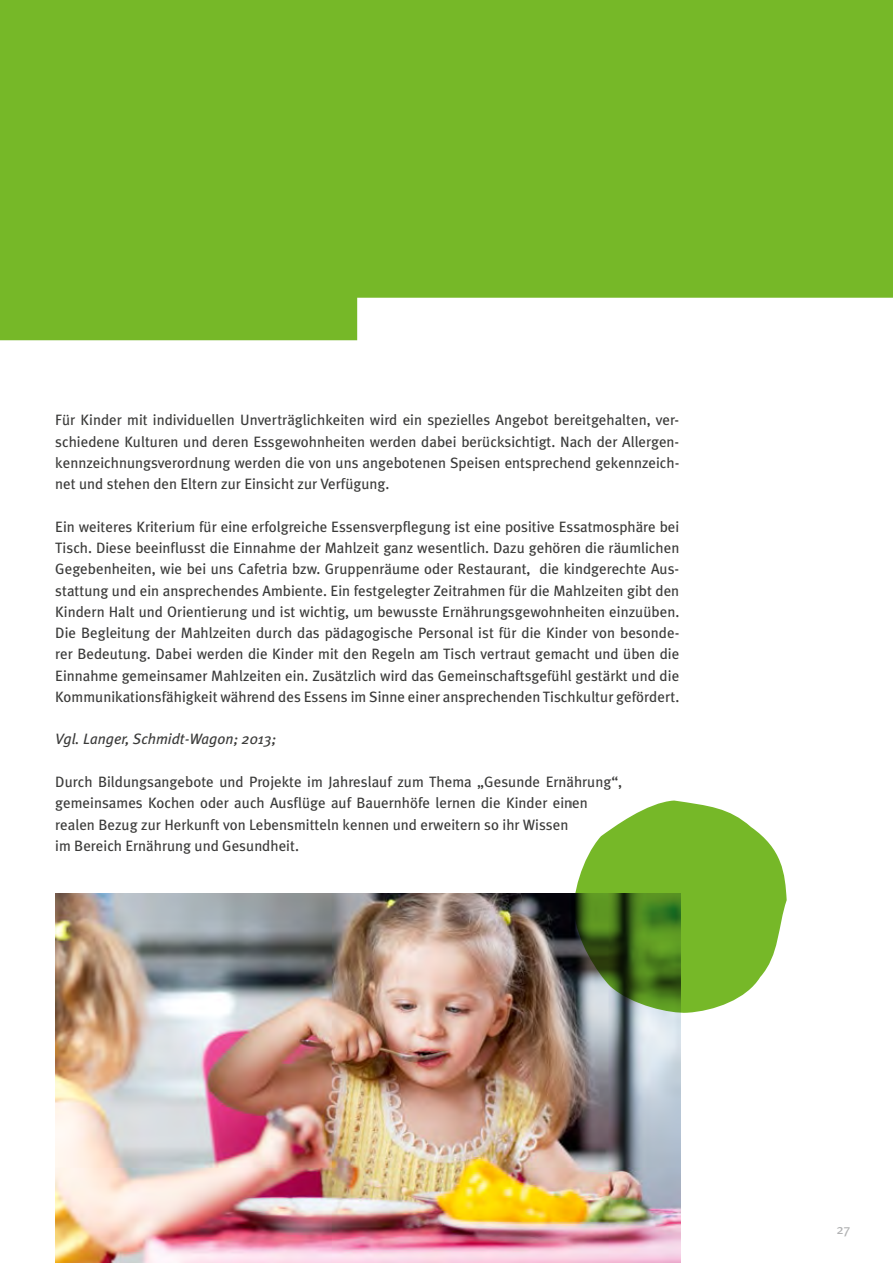
<style>
.page{position:relative;width:893px;height:1263px;background:#fff}
.page>*{position:absolute;margin:0;border:0;box-sizing:border-box;transform-origin:0 0}
.t1{font:15px/21.3px "Meta Plus";color:#3b3b3a;text-align:justify}
.t2{font:italic 15px "Meta Plus";color:#3b3b3a}
.t3{font:13.5px "Meta Plus";color:#b1b2b3}
</style>
<div class="page">
<svg style="left:0;top:0;width:893px;height:340px;background:#80bd38"></svg>
<img style="left:55px;top:893px;width:625px;height:370px">
<svg style="left:572px;top:800px;width:215px;height:214px;fill:#76b828"></svg>
<p class="t1" style="left:55px;top:409px;width:626px">Für Kinder mit individuellen Unverträglichkeiten wird ein spezielles Angebot bereitgehalten, ver&shy;schiedene Kulturen und deren Essgewohnheiten werden dabei berücksichtigt. Nach der Allergen&shy;kennzeichnungsverordnung werden die von uns angebotenen Speisen entsprechend gekennzeich&shy;net und stehen den Eltern zur Einsicht zur Verfügung.</p>
<p class="t1" style="left:55px;top:516px;width:626px">Ein weiteres Kriterium für eine erfolgreiche Essensverpflegung ist eine positive Essatmosphäre bei Tisch. Diese beeinflusst die Einnahme der Mahlzeit ganz wesentlich. Dazu gehören die räumlichen Gegebenheiten, wie bei uns Cafetria bzw. Gruppenräume oder Restaurant, die kindgerechte Aus&shy;stattung und ein ansprechendes Ambiente. Ein festgelegter Zeitrahmen für die Mahlzeiten gibt den Kindern Halt und Orientierung und ist wichtig, um bewusste Ernährungsgewohnheiten einzuüben.<br>Die Begleitung der Mahlzeiten durch das pädagogische Personal ist für die Kinder von besonde&shy;rer Bedeutung. Dabei werden die Kinder mit den Regeln am Tisch vertraut gemacht und üben die Einnahme gemeinsamer Mahlzeiten ein. Zusätzlich wird das Gemeinschaftsgefühl gestärkt und die Kommunikationsfähigkeit während des Essens im Sinne einer ansprechenden Tischkultur gefördert.</p>
<p class="t2" style="left:55px;top:730px;width:223px">Vgl. Langer, Schmidt-Wagon; 2013;</p>
<p class="t1" style="left:55px;top:771px;width:569px;text-align:left">Durch Bildungsangebote und Projekte im Jahreslauf zum Thema „Gesunde Ernährung“, gemeinsames Kochen oder auch Ausflüge auf Bauernhöfe lernen die Kinder einen realen Bezug zur Herkunft von Lebensmitteln kennen und erweitern so ihr Wissen<br>im Bereich Ernährung und Gesundheit.</p>
<p class="t3" style="left:836px;top:1221px;width:16px">27</p>
</div>
